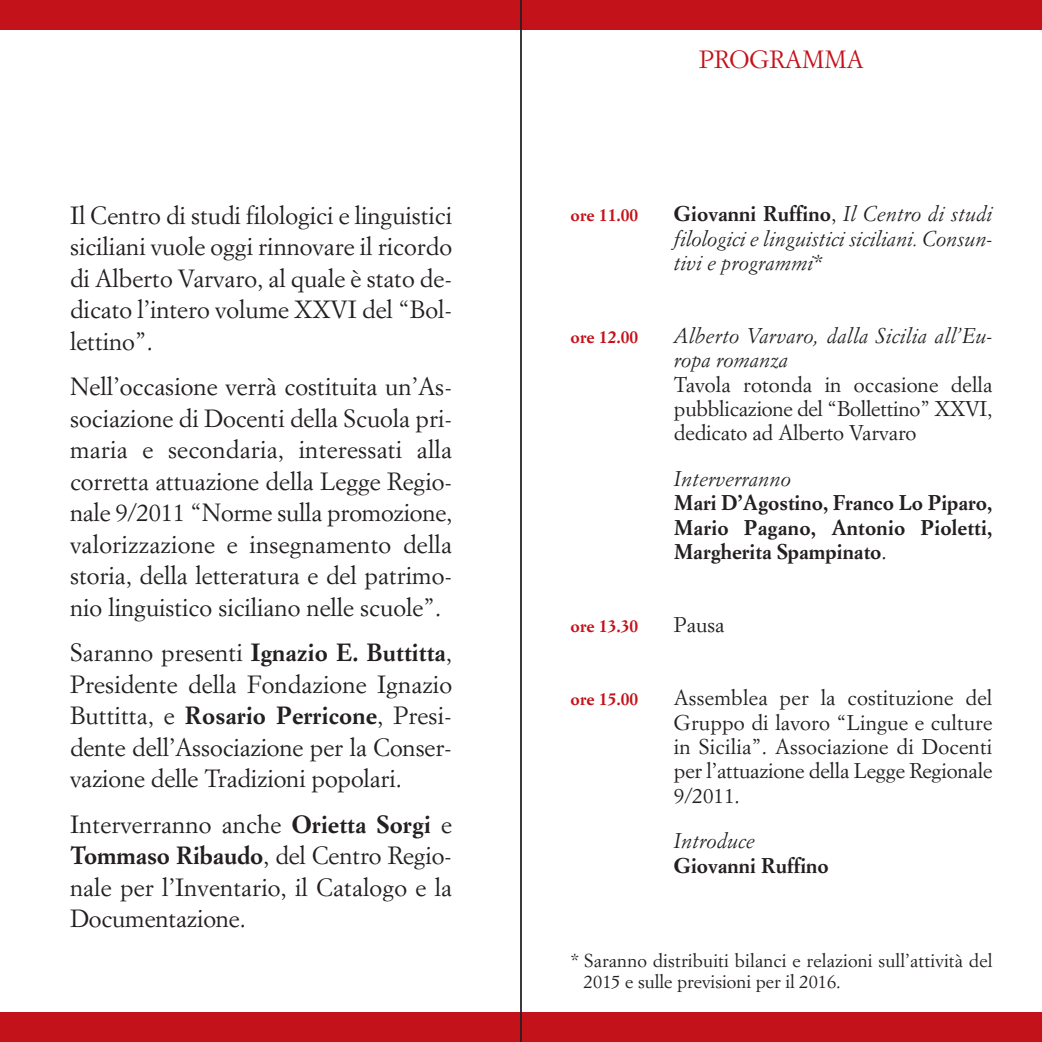
<style>
.page{position:relative;width:1042px;height:1042px;background:#fff}
.page>*{position:absolute;margin:0;border:0;box-sizing:border-box;transform-origin:0 0}
.t1{font:24.5px/31.5px "Simoncini Garamond";color:#231f20;text-align:justify}
.t2{font:24.5px "Simoncini Garamond";color:#c4121a}
.t3{font:21px/24.3px "Simoncini Garamond";letter-spacing:-.01em;color:#231f20;text-align:justify}
.t4{font:italic 21px/24.3px "Simoncini Garamond";color:#231f20;text-align:justify}
.t5{font:700 21px/24.3px "Simoncini Garamond";color:#231f20;text-align:justify}
.t6{font:18.38px/21.2px "Simoncini Garamond";letter-spacing:.01em;color:#231f20}
.t7{font:700 17.5px "Simoncini Garamond";color:#c4121a}
.s1{font-weight:700}
.s2{font-weight:700;font-style:normal}
.s3{font-style:normal}
.s4{font-weight:400}
</style>
<div class="page">
<div style="left:0;top:0;width:1042px;height:30px;background:#c4121a"></div>
<div style="left:0;top:1012px;width:1042px;height:30px;background:#c4121a"></div>
<hr style="left:520px;top:0;width:2px;height:1042px;background:#231f20">
<p class="t1" style="left:70px;top:201px;width:383px">Il Centro di studi filologici e linguistici siciliani vuole oggi rinnovare il ricordo di Alberto Varvaro, al quale è stato de&shy;dicato l’intero volume XXVI del “Bol&shy;lettino”.</p>
<p class="t1" style="left:70px;top:373px;width:383px">Nell’occasione verrà costituita un’As&shy;sociazione di Docenti della Scuola pri&shy;maria e secondaria, interessati alla corretta attuazione della Legge Regio&shy;nale 9/2011 “Norme sulla promozione, valorizzazione e insegnamento della storia, della letteratura e del patrimo&shy;nio linguistico siciliano nelle scuole”.</p>
<p class="t1" style="left:70px;top:639px;width:383px">Saranno presenti <span class="s1">Ignazio E. Buttitta</span>, Presidente della Fondazione Ignazio Buttitta, e <span class="s1">Rosario Perricone</span>, Presi&shy;dente dell’Associazione per la Conser&shy;vazione delle Tradizioni popolari.</p>
<p class="t1" style="left:70px;top:810px;width:383px">Interverranno anche <span class="s1">Orietta Sorgi</span> e <span class="s1">Tommaso Ribaudo</span>, del Centro Regio&shy;nale per l’Inventario, il Catalogo e la Documentazione.</p>
<p class="t2" style="left:699px;top:50px;width:166px">PROGRAMMA</p>
<p class="t7" style="left:570px;top:208px;width:69px">ore 11.00</p>
<p class="t4" style="left:674px;top:203px;width:320px"><span class="s2">Giovanni Ruffino</span><span class="s3">,</span> Il Centro di studi filologici e linguistici siciliani. Consun&shy;tivi e programmi<span class="s3">*</span></p>
<p class="t7" style="left:570px;top:329px;width:69px">ore 12.00</p>
<p class="t4" style="left:674px;top:325px;width:320px">Alberto Varvaro, dalla Sicilia all’Eu&shy;ropa romanza</p>
<p class="t3" style="left:674px;top:374px;width:320px">Tavola rotonda in occasione della pubblicazione del “Bollettino” XXVI, dedicato ad Alberto Varvaro</p>
<p class="t4" style="left:674px;top:468px;width:118px">Interverranno</p>
<p class="t5" style="left:674px;top:492px;width:320px">Mari D’Agostino, Franco Lo Piparo, Mario Pagano, Antonio Pioletti, Margherita Spampinato<span class="s4">.</span></p>
<p class="t7" style="left:570px;top:619px;width:69px">ore 13.30</p>
<p class="t3" style="left:674px;top:614px;width:52px">Pausa</p>
<p class="t7" style="left:570px;top:692px;width:69px">ore 15.00</p>
<p class="t3" style="left:674px;top:687px;width:320px">Assemblea per la costituzione del Gruppo di lavoro “Lingue e culture in Sicilia”. Associazione di Docenti per l’attuazione della Legge Regionale 9/2011.</p>
<p class="t4" style="left:674px;top:830px;width:82px">Introduce</p>
<p class="t5" style="left:674px;top:855px;width:156px">Giovanni Ruffino</p>
<p class="t6" style="left:584px;top:951px;width:410px;text-indent:-13px">* Saranno distribuiti bilanci e relazioni sull’attività del<br>2015 e sulle previsioni per il 2016.</p>
</div>
